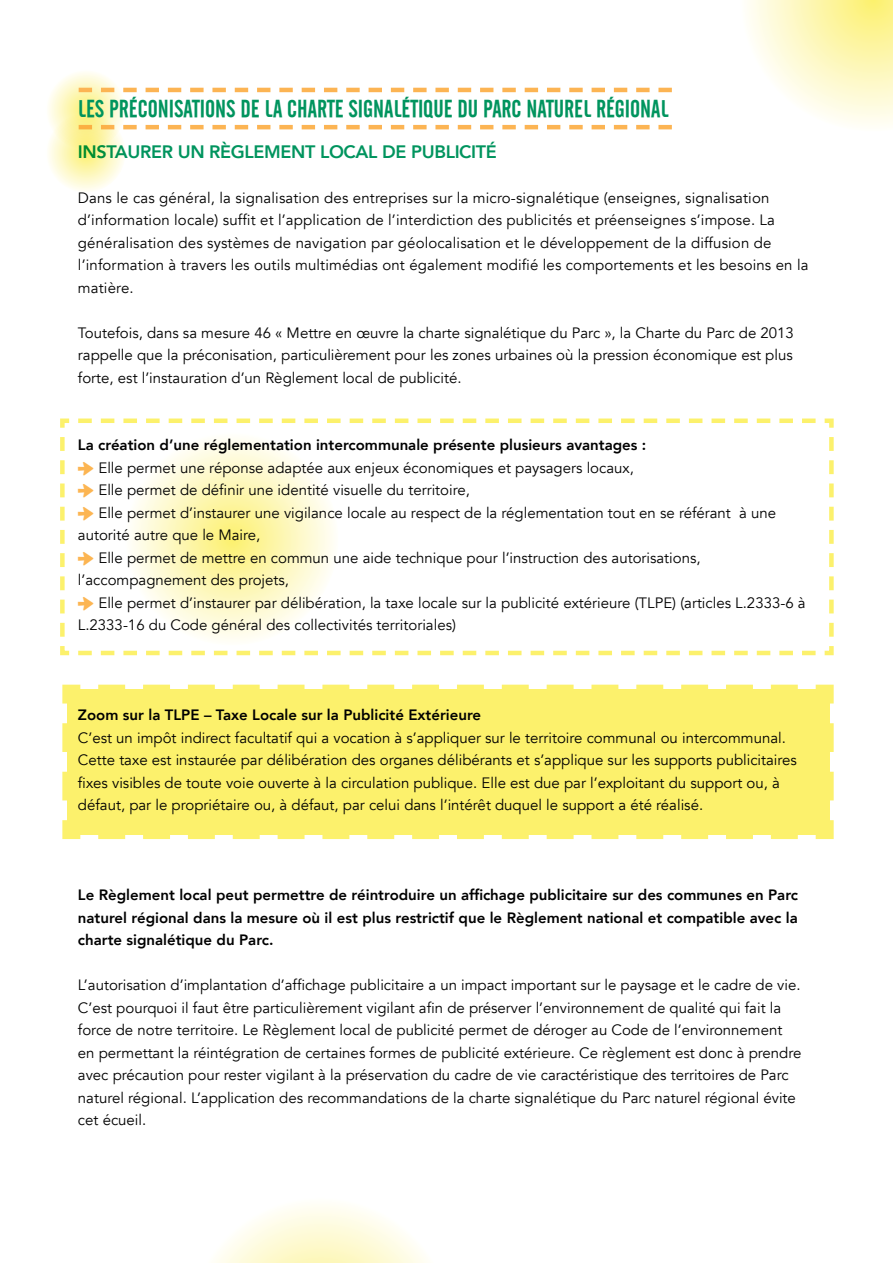
<style>
.page{position:relative;width:893px;height:1263px;background:#fff}
.page>*{position:absolute;margin:0;border:0;box-sizing:border-box;transform-origin:0 0}
.t1{font:24px "Cafeta";color:#00945e}
.t2{font:800 18px "Avenir";letter-spacing:-.02em;color:#00945e}
.t3{font:15px/22.5px "Avenir";color:#000}
.t4{font:800 15px/22.5px "Avenir";color:#000;text-align:justify}
.s1{font-weight:800}
.s2{font-family:"Arrowstfb";font-size:13.5px;color:#fcb552}
</style>
<div class="page">
<div style="left:62px;top:684px;width:772px;height:155px;background:#fcf16c"></div>
<svg style="left:748px;top:0;width:145px;height:125px"></svg>
<svg style="left:60px;top:418px;width:774px;height:238px"></svg>
<svg style="left:46px;top:70px;width:80px;height:79px"></svg>
<svg style="left:115px;top:125px;width:557px;height:4px"></svg>
<svg style="left:79px;top:88px;width:593px;height:4px"></svg>
<svg style="left:216px;top:1205px;width:210px;height:58px"></svg>
<svg style="left:46px;top:113px;width:80px;height:79px;background:#fdf5bb"></svg>
<h1 class="t1" style="left:78px;top:96px;width:592px">LES PRÉCONISATIONS DE LA CHARTE SIGNALÉTIQUE DU PARC NATUREL RÉGIONAL</h1>
<p class="t2" style="left:78px;top:138px;width:74px">Instaurer</p>
<p class="t2" style="left:178px;top:138px;width:321px">un Règlement Local de Publicité</p>
<p class="t3" style="left:78px;top:187px;width:732px">Dans le cas général, la signalisation des entreprises sur la micro-signalétique (enseignes, signalisation d’information locale) suffit et l’application de l’interdiction des publicités et préenseignes s’impose. La généralisation des systèmes de navigation par géolocalisation et le développement de la diffusion de l’information à travers les outils multimédias ont également modifié les comportements et les besoins en la matière.</p>
<p class="t3" style="left:78px;top:322px;width:717px;text-align:justify">Toutefois, dans sa mesure 46 « Mettre en œuvre la charte signalétique du Parc », la Charte du Parc de 2013 rappelle que la préconisation, particulièrement pour les zones urbaines où la pression économique est plus forte, est l’instauration d’un Règlement local de publicité.</p>
<p class="t3" style="left:78px;top:434px;width:729px"><span class="s1">La création d’une réglementation intercommunale présente plusieurs avantages :<br></span><span class="s2">O</span> Elle permet une réponse adaptée aux enjeux économiques et paysagers locaux,<br><span class="s2">O</span> Elle permet de définir une identité visuelle du territoire,<br><span class="s2">O</span> Elle permet d’instaurer une vigilance locale au respect de la réglementation tout en se référant à une autorité autre que le Maire,<br><span class="s2">O</span> Elle permet de mettre en commun une aide technique pour l’instruction des autorisations, l’accompagnement des projets,<br><span class="s2">O</span> Elle permet d’instaurer par délibération, la taxe locale sur la publicité extérieure (TLPE) (articles L.2333-6 à L.2333-16 du Code général des collectivités territoriales)</p>
<p class="t4" style="left:78px;top:704px;width:405px">Zoom sur la TLPE – Taxe Locale sur la Publicité Extérieure</p>
<p class="t3" style="left:78px;top:727px;width:720px">C’est un impôt indirect facultatif qui a vocation à s’appliquer sur le territoire communal ou intercommunal.<br>Cette taxe est instaurée par délibération des organes délibérants et s’applique sur les supports publicitaires fixes visibles de toute voie ouverte à la circulation publique. Elle est due par l’exploitant du support ou, à défaut, par le propriétaire ou, à défaut, par celui dans l’intérêt duquel le support a été réalisé.</p>
<p class="t4" style="left:78px;top:884px;width:722px">Le Règlement local peut permettre de réintroduire un affichage publicitaire sur des communes en Parc naturel régional dans la mesure où il est plus restrictif que le Règlement national et compatible avec la charte signalétique du Parc.</p>
<p class="t3" style="left:78px;top:974px;width:725px">L’autorisation d’implantation d’affichage publicitaire a un impact important sur le paysage et le cadre de vie.<br>C’est pourquoi il faut être particulièrement vigilant afin de préserver l’environnement de qualité qui fait la force de notre territoire. Le Règlement local de publicité permet de déroger au Code de l’environnement en permettant la réintégration de certaines formes de publicité extérieure. Ce règlement est donc à prendre avec précaution pour rester vigilant à la préservation du cadre de vie caractéristique des territoires de Parc naturel régional. L’application des recommandations de la charte signalétique du Parc naturel régional évite cet écueil.</p>
</div>
